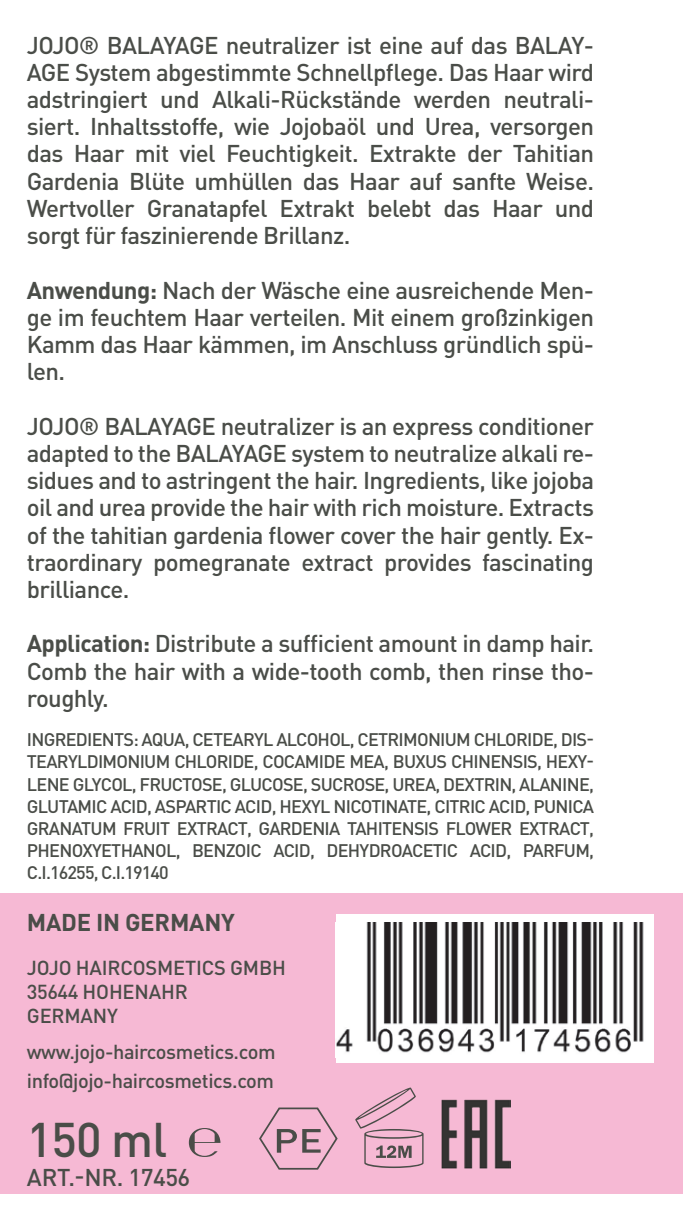
<style>
.page{position:relative;width:683px;height:1221px;background:#fff}
.page>*{position:absolute;margin:0;border:0;box-sizing:border-box;transform-origin:0 0}
.t1{font:500 48px "DIN Pro";color:#4a4d48}
.t2{font:500 24px/27.2px "DIN Pro";letter-spacing:-.025em;color:#4a4d48;text-align:justify}
.t3{font:700 24px "DIN Pro";letter-spacing:-.01em;color:#4a4d48}
.t4{font:500 20px "DIN Pro";letter-spacing:-.02em;color:#4a4d48}
.t5{font:500 18px/22px "DIN Pro";letter-spacing:-.04em;color:#4a4d48;text-align:justify}
.s1{font-weight:700}
</style>
<div class="page">
<div style="left:0;top:892px;width:683px;height:300px;background:#f6b9d4"></div>
<div style="left:336px;top:914px;width:317px;height:148px;background:#fff"></div>
<img style="left:336px;top:922px;width:308px;height:131px">
<svg style="left:355px;top:1087px;width:68px;height:80px"></svg>
<svg style="left:259px;top:1107px;width:79px;height:63px"></svg>
<svg style="left:189px;top:1128px;width:31px;height:28px"></svg>
<img style="left:441px;top:1099px;width:69px;height:69px">
<p class="t2" style="left:27px;top:30px;width:568px">JOJO® BALAYAGE neutralizer ist eine auf das BALAY-AGE System abgestimmte Schnellpflege. Das Haar wird adstringiert und Alkali-Rückstände werden neutrali&shy;siert. Inhaltsstoffe, wie Jojobaöl und Urea, versorgen das Haar mit viel Feuchtigkeit. Extrakte der Tahitian Gardenia Blüte umhüllen das Haar auf sanfte Weise.<br>Wertvoller Granatapfel Extrakt belebt das Haar und sorgt für faszinierende Brillanz.</p>
<p class="t2" style="left:27px;top:275px;width:569px"><span class="s1">Anwendung:</span> Nach der Wäsche eine ausreichende Men&shy;ge im feuchtem Haar verteilen. Mit einem großzinkigen Kamm das Haar kämmen, im Anschluss gründlich spü&shy;len.</p>
<p class="t2" style="left:27px;top:411px;width:568px">JOJO® BALAYAGE neutralizer is an express conditioner adapted to the BALAYAGE system to neutralize alkali re&shy;sidues and to astringent the hair. Ingredients, like jojoba oil and urea provide the hair with rich moisture. Extracts of the tahitian gardenia flower cover the hair gently. Ex&shy;traordinary pomegranate extract provides fascinating brilliance.</p>
<p class="t2" style="left:27px;top:629px;width:568px"><span class="s1">Application:</span> Distribute a sufficient amount in damp hair.<br>Comb the hair with a wide-tooth comb, then rinse tho&shy;roughly.</p>
<p class="t5" style="left:27px;top:728px;width:568px">INGREDIENTS: AQUA, CETEARYL ALCOHOL, CETRIMONIUM CHLORIDE, DIS-TEARYLDIMONIUM CHLORIDE, COCAMIDE MEA, BUXUS CHINENSIS, HEXY-LENE GLYCOL, FRUCTOSE, GLUCOSE, SUCROSE, UREA, DEXTRIN, ALANINE, GLUTAMIC ACID, ASPARTIC ACID, HEXYL NICOTINATE, CITRIC ACID, PUNICA GRANATUM FRUIT EXTRACT, GARDENIA TAHITENSIS FLOWER EXTRACT, PHENOXYETHANOL, BENZOIC ACID, DEHYDROACETIC ACID, PARFUM, C.I.16255, C.I.19140</p>
<p class="t3" style="left:27px;top:905px;width:209px">MADE IN GERMANY</p>
<p class="t4" style="left:27px;top:953px;width:260px">JOJO HAIRCOSMETICS GMBH</p>
<p class="t4" style="left:27px;top:977px;width:162px">35644 HOHENAHR</p>
<p class="t4" style="left:27px;top:1001px;width:93px">GERMANY</p>
<p class="t4" style="left:27px;top:1037px;width:250px">www.jojo-haircosmetics.com</p>
<p class="t4" style="left:27px;top:1066px;width:249px">info@jojo-haircosmetics.com</p>
<p class="t1" style="left:27px;top:1106px;width:142px">150 ml</p>
<p class="t2" style="left:27px;top:1162px;width:165px">ART.-NR. 17456</p>
</div>
